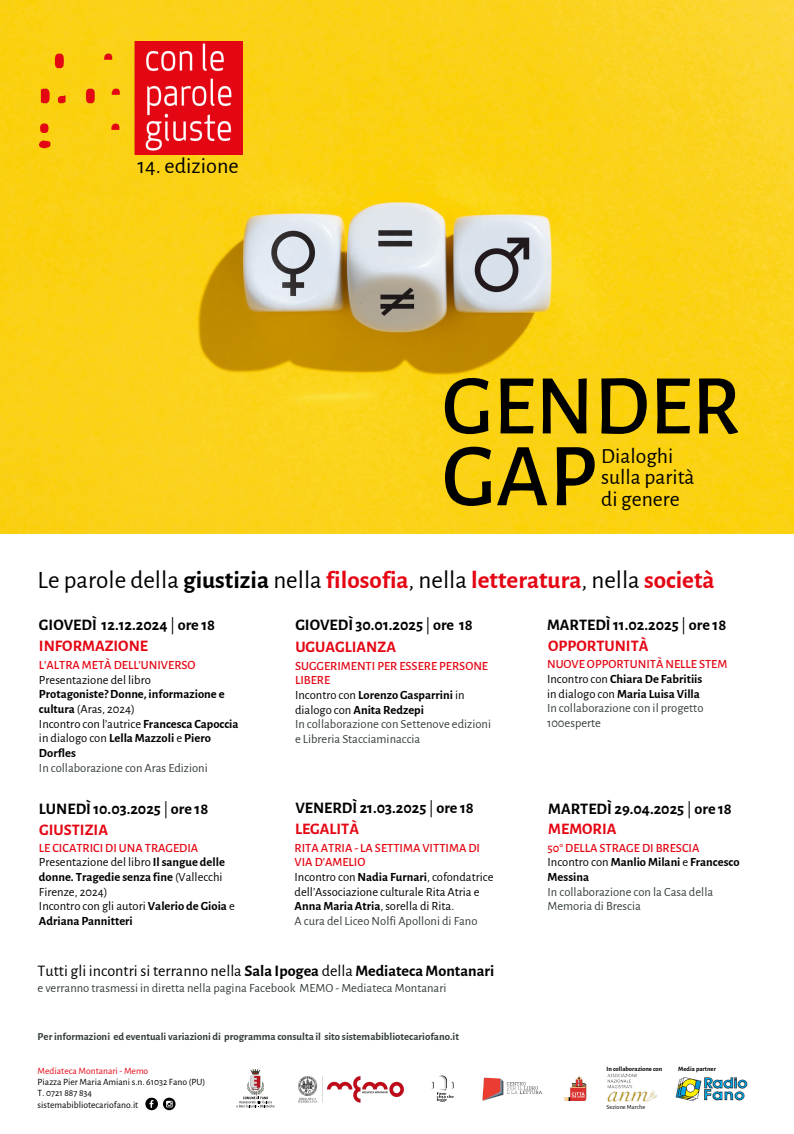
<style>
.page{position:relative;width:794px;height:1134px;background:#fff}
.page>*{position:absolute;margin:0;border:0;box-sizing:border-box;transform-origin:0 0}
.t1{font:500 90.24px "Alegreya Sans";color:#000}
.t2{font:500 85.44px "Alegreya Sans";color:#000}
.t3{font:25.08px "Alegreya Sans";color:#000}
.t4{font:22.2px "Alegreya Sans";color:#000}
.t5{font:21.6px/21.6px "Alegreya Sans";color:#000}
.t6{font:700 16.12px "Alegreya Sans";color:#000}
.t7{font:16.12px "Alegreya Sans";color:#000}
.t8{font:700 16.12px "Alegreya Sans";color:#e40613}
.t9{font:12.56px/14.6px "Alegreya Sans";color:#343e39}
.t10{font:700 12.56px/14.6px "Alegreya Sans";color:#000}
.t11{font:12.56px/14.6px "Alegreya Sans";color:#000}
.t12{font:500 12.56px "Alegreya Sans";color:#e40613}
.t13{font:700 10.76px "Alegreya Sans";color:#343e39}
.t14{font:9.56px "Alegreya Sans";color:#000}
.t15{font:9.56px "Alegreya Sans";color:#e40613}
.t16{font:700 6.6px "Alegreya Sans";color:#000}
.t17{font:6.28px "Alegreya Sans";color:#000}
.s1{font-weight:700}
.s2{font-weight:700;color:#e40613}
.s3{font-weight:400}
.s4{font-weight:500;color:#e40613}
.s5{color:#000}
.s6{font-weight:700;color:#000}
.s7{color:#343e39}
</style>
<div class="page">
<svg style="left:145px;top:1098px;width:13px;height:12px"></svg>
<svg style="left:163px;top:1098px;width:13px;height:12px"></svg>
<svg style="left:166px;top:1101px;width:7px;height:6px"></svg>
<img style="left:607px;top:1073px;width:51px;height:29px">
<img style="left:675px;top:1077px;width:73px;height:25px">
<img style="left:482px;top:1077px;width:61px;height:24px">
<img style="left:298px;top:1076px;width:106px;height:27px">
<img style="left:431px;top:1075px;width:23px;height:27px">
<img style="left:563px;top:1076px;width:24px;height:25px">
<svg style="left:236px;top:1097px;width:38px;height:10px"></svg>
<img style="left:247px;top:1069px;width:18px;height:27px">
<img style="left:0;top:0;width:794px;height:533px">
<img style="left:40px;top:41px;width:202px;height:113px">
<h5 class="t4" style="left:138px;top:155px;width:103px">14. edizione</h5>
<h5 class="t2" style="left:442px;top:365px;width:300px">GENDER</h5>
<h5 class="t1" style="left:442px;top:433px;width:157px">GAP</h5>
<h5 class="t5" style="left:601px;top:446px;width:95px">Dialoghi sulla parità di genere</h5>
<h4 class="t3" style="left:38px;top:568px;width:678px">Le parole della <span class="s1">giustizia</span> nella <span class="s2">filosofia</span>, nella <span class="s2">letteratura</span>, nella <span class="s2">società</span></h4>
<h5 class="t6" style="left:39px;top:617px;width:178px">GIOVEDÌ 12.12.2024 <span class="s3">|</span> ore 18</h5>
<h4 class="t6" style="left:295px;top:617px;width:179px">GIOVEDÌ 30.01.2025 <span class="s3">|</span> ore 18</h4>
<h4 class="t6" style="left:547px;top:617px;width:181px">MARTEDÌ11.02.2025 <span class="s3">|</span> ore 18</h4>
<h4 class="t8" style="left:39px;top:638px;width:111px">INFORMAZIONE</h4>
<p class="t12" style="left:39px;top:659px;width:158px">L’ALTRA METÀ DELL’UNIVERSO</p>
<p class="t11" style="left:39px;top:673px;width:113px">Presentazione del libro</p>
<p class="t10" style="left:39px;top:687px;width:201px">Protagoniste?Donne, informazione e cultura <span class="s3">(Aras, 2024)<br>Incontro con l’autrice</span> Francesca Capoccia <span class="s3">in dialogo con</span> LellaMazzoli <span class="s3">e</span> Piero<br>Dorfles</p>
<p class="t9" style="left:39px;top:761px;width:170px">In collaborazione con Aras Edizioni</p>
<h6 class="t6" style="left:39px;top:801px;width:171px">LUNEDÌ10.03.2025 <span class="s3">|</span> ore 18</h6>
<h5 class="t8" style="left:39px;top:822px;width:70px">GIUSTIZIA</h5>
<p class="t10" style="left:39px;top:841px;width:197px"><span class="s4">LE CICATRICI DI UNA TRAGEDIA<br></span><span class="s3">Presentazione del libro</span> Ilsangue delle donne. Tragedie senza fine <span class="s3">(Vallecchi<br>Firenze, 2024)<br>Incontro con gli autori</span> Valerio de Gioia <span class="s3">e<br></span>Adriana Pannitteri</p>
<h4 class="t8" style="left:295px;top:639px;width:102px">UGUAGLIANZA</h4>
<p class="t9" style="left:295px;top:659px;width:198px"><span class="s4">SUGGERIMENTI PER ESSERE PERSONE<br>LIBERE<br></span><span class="s5">Incontro con</span> <span class="s6">Lorenzo Gasparrini</span> <span class="s5">in dialogo con</span> <span class="s6">Anita Redzepi<br></span>In collaborazione con Settenove edizioni e Libreria Stacciaminaccia</p>
<p class="t6" style="left:295px;top:800px;width:180px">VENERDÌ 21.03.2025 <span class="s3">|</span> ore 18</p>
<p class="t11" style="left:295px;top:841px;width:200px"><span class="s4">RITA ATRIA - LA SETTIMA VITTIMA DI VIA D’AMELIO<br></span>Incontro con<span class="s1">Nadia Furnari</span>, cofondatrice dell’Associazione culturale Rita Atria e <span class="s1">AnnaMaria Atria</span>, sorella di Rita.<br><span class="s7">A cura del Liceo Nolfi Apolloni di Fano</span></p>
<p class="t8" style="left:295px;top:821px;width:66px">LEGALITÀ</p>
<p class="t7" style="left:38px;top:963px;width:458px">Tutti gli incontri si terranno nella <span class="s1">Sala Ipogea</span> della<span class="s1">MediatecaMontanari</span></p>
<p class="t9" style="left:38px;top:981px;width:410px">e verranno trasmessi in diretta nella pagina Facebook MEMO - Mediateca Montanari</p>
<h6 class="t13" style="left:38px;top:1031px;width:423px">Perinformazioni ed eventuali variazioni di programma consulta il sito sistemabibliotecariofano.it</h6>
<p class="t15" style="left:38px;top:1066px;width:112px">Mediateca Montanari - Memo</p>
<p class="t14" style="left:38px;top:1078px;width:169px">Piazza Pier Maria Amiani s.n. 61032 Fano (PU)</p>
<h3 class="t14" style="left:38px;top:1089px;width:56px">T. 0721 887 834</h3>
<h1 class="t14" style="left:38px;top:1100px;width:102px">sistemabibliotecariofano.it</h1>
<p class="t8" style="left:548px;top:638px;width:102px">OPPORTUNITÀ</p>
<p class="t9" style="left:547px;top:657px;width:182px"><span class="s4">NUOVE OPPORTUNITÀ NELLE STEM<br></span><span class="s5">Incontro con</span> <span class="s6">ChiaraDe Fabritiis<br></span><span class="s5">in dialogo con</span> <span class="s6">Maria Luisa Villa<br></span>In collaborazione con il progetto<br>100esperte</p>
<h5 class="t6" style="left:548px;top:801px;width:185px">MARTEDÌ 29.04.2025 <span class="s3">|</span> ore 18</h5>
<h4 class="t8" style="left:548px;top:821px;width:70px">MEMORIA</h4>
<p class="t10" style="left:547px;top:841px;width:193px"><span class="s4">50° DELLA STRAGE DI BRESCIA<br></span><span class="s3">Incontro con</span> ManlioMilani <span class="s3">e</span> Francesco<br>Messina</p>
<p class="t9" style="left:547px;top:884px;width:167px">In collaborazione con la Casa della<br>Memoria di Brescia</p>
<h3 class="t16" style="left:607px;top:1066px;width:57px">In collaborazione con</h3>
<h3 class="t16" style="left:678px;top:1066px;width:39px">Media partner</h3>
<p class="t17" style="left:607px;top:1104px;width:40px">Sezione Marche</p>
</div>
